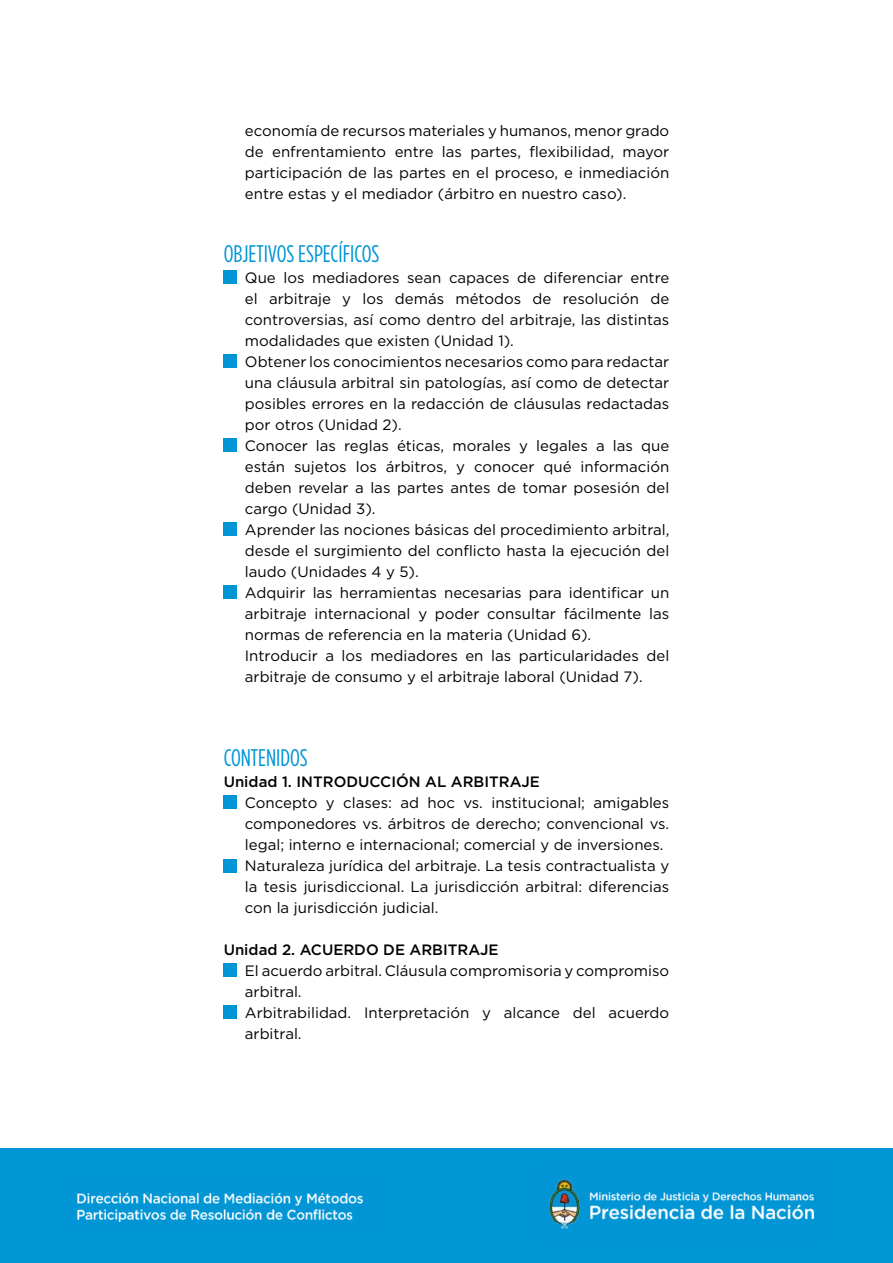
<style>
.page{position:relative;width:893px;height:1263px;background:#fff}
.page>*{position:absolute;margin:0;border:0;box-sizing:border-box;transform-origin:0 0}
.t1{font:24px "Gotham Condensed";color:#0095d5}
.t2{font:15px/21px "Gotham";color:#000}
.t3{font:500 15px "Gotham";color:#000}
</style>
<div class="page">
<div style="left:0;top:1148px;width:892px;height:115px;background:#0095d5"></div>
<img style="left:549px;top:1179px;width:266px;height:50px">
<img style="left:76px;top:1192px;width:287px;height:30px">
<div style="left:224px;top:271px;width:13px;height:13px;background:#0095d5"></div>
<div style="left:224px;top:354px;width:13px;height:14px;background:#0095d5"></div>
<div style="left:224px;top:438px;width:13px;height:13px;background:#0095d5"></div>
<div style="left:224px;top:523px;width:13px;height:13px;background:#0095d5"></div>
<div style="left:224px;top:795px;width:13px;height:13px;background:#0095d5"></div>
<div style="left:224px;top:586px;width:13px;height:13px;background:#0095d5"></div>
<div style="left:224px;top:859px;width:13px;height:13px;background:#0095d5"></div>
<div style="left:224px;top:963px;width:13px;height:13px;background:#0095d5"></div>
<div style="left:224px;top:1005px;width:13px;height:13px;background:#0095d5"></div>
<p class="t2" style="left:245px;top:120px;width:426px;text-align:justify">economía de recursos materiales y humanos, menor grado de enfrentamiento entre las partes, flexibilidad, mayor participación de las partes en el proceso, e inmediación entre estas y el mediador (árbitro en nuestro caso).</p>
<h1 class="t1" style="left:224px;top:241px;width:157px">OBJETIVOS ESPECÍFICOS</h1>
<p class="t2" style="left:245px;top:267px;width:426px">Que los mediadores sean capaces de diferenciar entre el arbitraje y los demás métodos de resolución de controversias, así como dentro del arbitraje, las distintas modalidades que existen (Unidad 1).<br>Obtener los conocimientos necesarios como para redactar una cláusula arbitral sin patologías, así como de detectar posibles errores en la redacción de cláusulas redactadas por otros (Unidad 2).<br>Conocer las reglas éticas, morales y legales a las que están sujetos los árbitros, y conocer qué información deben revelar a las partes antes de tomar posesión del cargo (Unidad 3).<br>Aprender las nociones básicas del procedimiento arbitral, desde el surgimiento del conflicto hasta la ejecución del laudo (Unidades 4 y 5).<br>Adquirir las herramientas necesarias para identificar un arbitraje internacional y poder consultar fácilmente las normas de referencia en la materia (Unidad 6).<br>Introducir a los mediadores en las particularidades del arbitraje de consumo y el arbitraje laboral (Unidad 7).</p>
<h1 class="t1" style="left:224px;top:745px;width:86px">CONTENIDOS</h1>
<p class="t3" style="left:224px;top:773px;width:318px">Unidad 1. INTRODUCCIÓN AL ARBITRAJE</p>
<p class="t2" style="left:245px;top:792px;width:426px">Concepto y clases: ad hoc vs. institucional; amigables componedores vs. árbitros de derecho; convencional vs. legal; interno e internacional; comercial y de inversiones.<br>Naturaleza jurídica del arbitraje. La tesis contractualista y la tesis jurisdiccional. La jurisdicción arbitral: diferencias con la jurisdicción judicial.</p>
<p class="t3" style="left:224px;top:941px;width:276px">Unidad 2. ACUERDO DE ARBITRAJE</p>
<p class="t2" style="left:245px;top:960px;width:426px">El acuerdo arbitral. Cláusula compromisoria y compromiso arbitral.<br>Arbitrabilidad. Interpretación y alcance del acuerdo arbitral.</p>
</div>
